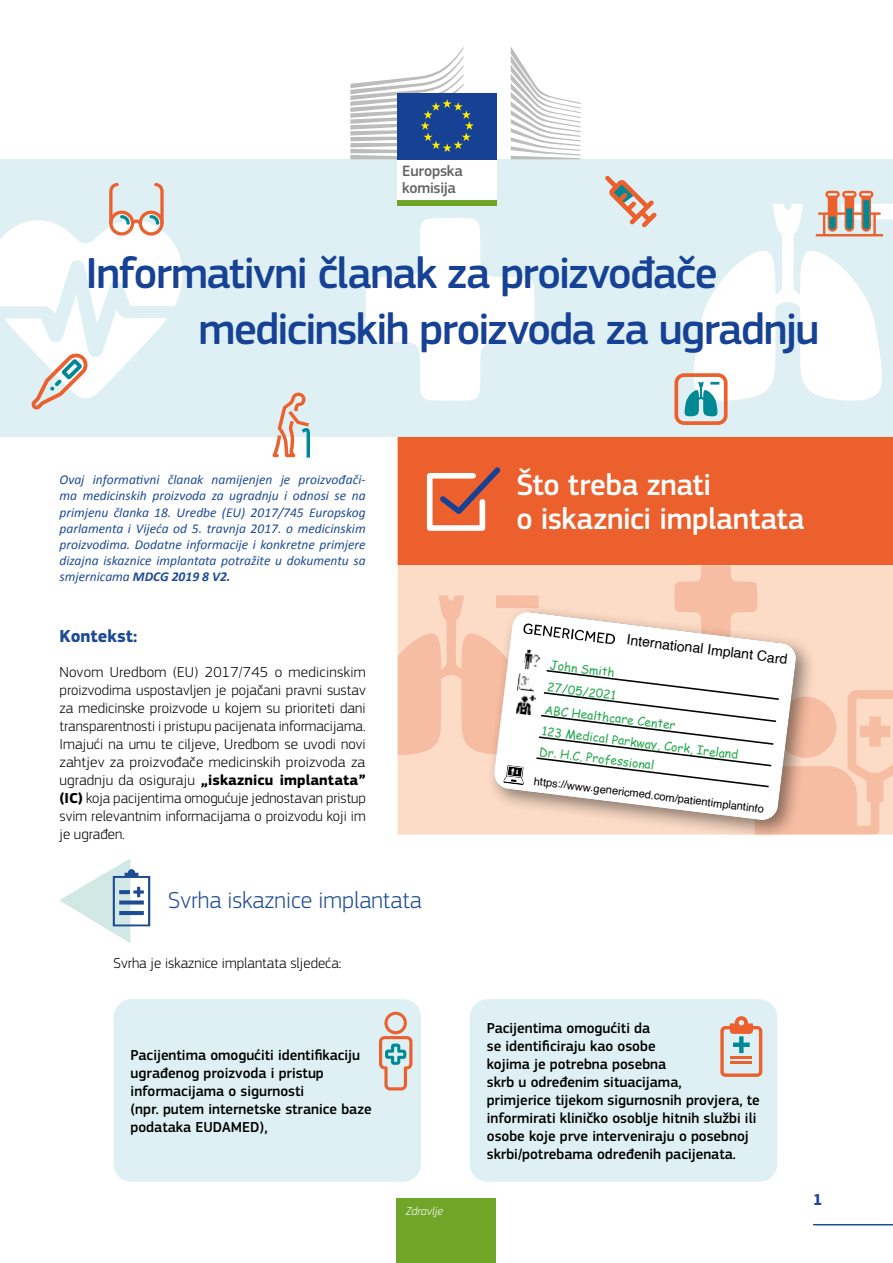
<style>
.page{position:relative;width:893px;height:1263px;background:#fff}
.page>*{position:absolute;margin:0;border:0;box-sizing:border-box;transform-origin:0 0}
.t1{font:500 45px/55.5px "EC Square Sans Pro";letter-spacing:-.035em;color:#164194}
.t2{font:500 31.05px/33.5px "EC Square Sans Pro";letter-spacing:-.01em;color:#fff}
.t3{font:300 24px "EC Square Sans Pro";color:#1d4b94}
.t4{font:700 18px "EC Square Sans Pro";color:#1d4b94}
.t5{font:700 16.5px "EC Square Sans Pro";color:#1d4b94}
.t6{font:500 15.6px/16.4px "EC Square Sans Pro";letter-spacing:-.015em;color:#646363}
.t7{font:300 15px/18px "EC Square Sans Pro";color:#000;text-align:justify}
.t8{font:500 15px/18px "EC Square Sans Pro";color:#000}
.t9{font:14.1px "Helvetica";color:#020203}
.t10{font:italic 13.5px/16.2px "Calibri";color:#1d4b94;text-align:justify}
.t11{font:12px/21.8px "Comic Sans MS";color:#2aaa52}
.t12{font:italic 300 12px "EC Square Sans Pro";color:#fff}
.t13{font:11.1px "Helvetica";color:#020203}
.s1{font-weight:700}
</style>
<div class="page">
<div style="left:0;top:159px;width:893px;height:278px;background:#def0f3"></div>
<div style="left:398px;top:437px;width:495px;height:128px;background:#eb602d"></div>
<hr style="left:814px;top:1224px;width:79px;height:1px;background:#1d4b94">
<div style="left:397px;top:157px;width:100px;height:44px;background:#fff"></div>
<div style="left:397px;top:93px;width:100px;height:66px;background:#164194"></div>
<svg style="left:350px;top:47px;width:124px;height:112px"></svg>
<div style="left:397px;top:200px;width:100px;height:6px;background:#70a528"></div>
<svg style="left:511px;top:47px;width:70px;height:112px"></svg>
<div style="left:397px;top:1198px;width:99px;height:65px;background:#70a528"></div>
<svg style="left:366px;top:218px;width:169px;height:183px"></svg>
<div style="left:674px;top:373px;width:54px;height:52px;border:4px solid #eb602d;border-radius:8px"></div>
<svg style="left:0;top:183px;width:183px;height:226px"></svg>
<svg style="left:273px;top:393px;width:37px;height:64px"></svg>
<svg style="left:605px;top:176px;width:52px;height:51px"></svg>
<svg style="left:684px;top:191px;width:209px;height:226px"></svg>
<div style="left:114px;top:999px;width:307px;height:183px;background:#def0f3;border-radius:18px"></div>
<div style="left:470px;top:999px;width:307px;height:183px;background:#def0f3;border-radius:18px"></div>
<svg style="left:427px;top:467px;width:73px;height:64px"></svg>
<svg style="left:60px;top:859px;width:90px;height:84px"></svg>
<svg style="left:379px;top:1012px;width:33px;height:78px"></svg>
<svg style="left:720px;top:1016px;width:42px;height:61px"></svg>
<hr style="left:730px;top:1056px;width:22px;height:2px;background:#eb602d">
<hr style="left:730px;top:1061px;width:22px;height:3px;background:#eb602d">
<div style="left:487px;top:604px;width:329px;height:236px;background:#000;opacity:.45"></div>
<svg style="left:398px;top:565px;width:495px;height:269px"></svg>
<p class="t6" style="left:402px;top:163px;width:62px">Europska komisija</p>
<h1 class="t1" style="left:198px;top:247px;width:623px;text-indent:-113px">Informativni članak za proizvođače medicinskih proizvoda za ugradnju</h1>
<p class="t10" style="left:60px;top:471px;width:308px">Ovaj informativni članak namijenjen je proizvođači&shy;ma medicinskih proizvoda za ugradnju i odnosi se na primjenu članka 18. Uredbe (EU) 2017/745 Europskog parlamenta i Vijeća od 5. travnja 2017. o medicinskim proizvodima. Dodatne informacije i konkretne primjere dizajna iskaznice implantata potražite u dokumentu sa smjernicama <span class="s1">MDCG 2019 8 V2.</span></p>
<p class="t4" style="left:60px;top:625px;width:79px">Kontekst:</p>
<p class="t7" style="left:60px;top:663px;width:308px">Novom Uredbom (EU) 2017/745 o medicinskim proizvodima uspostavljen je pojačani pravni sustav za medicinske proizvode u kojem su prioriteti dani transparentnosti i pristupu pacijenata informacijama.<br>Imajući na umu te ciljeve, Uredbom se uvodi novi zahtjev za proizvođače medicinskih proizvoda za ugradnju da osiguraju <span class="s1">„iskaznicu implantata” (IC)</span> koja pacijentima omogućuje jednostavan pristup svim relevantnim informacijama o proizvodu koji im je ugrađen.</p>
<h3 class="t3" style="left:168px;top:886px;width:255px">Svrha iskaznice implantata</h3>
<p class="t7" style="left:114px;top:954px;width:230px">Svrha je iskaznice implantata sljedeća:</p>
<p class="t8" style="left:131px;top:1046px;width:243px">Pacijentima omogućiti identifikaciju ugrađenog proizvoda i pristup informacijama o sigurnosti<br>(npr. putem internetske stranice baze podataka EUDAMED),</p>
<p class="t12" style="left:406px;top:1204px;width:39px">Zdravlje</p>
<h2 class="t2" style="left:516px;top:469px;width:290px">Što treba znati<br>o iskaznici implantata</h2>
<p class="t9" style="left:628px;top:629px;width:163px;rotate:7deg">International Implant Card</p>
<p class="t11" style="left:551px;top:653px;width:199px;rotate:7deg">John Smith<br>27/05/2021<br>ABC Healthcare Center<br>123 Medical Parkway, Cork, Ireland<br>Dr. H.C. Professional</p>
<p class="t13" style="left:535px;top:772px;width:233px;rotate:7deg">https://www.genericmed.com/patientimplantinfo</p>
<p class="t8" style="left:487px;top:1019px;width:275px">Pacijentima omogućiti da<br>se identificiraju kao osobe<br>kojima je potrebna posebna<br>skrb u određenim situacijama,<br>primjerice tijekom sigurnosnih provjera, te informirati kliničko osoblje hitnih službi ili osobe koje prve interveniraju o posebnoj skrbi/potrebama određenih pacijenata.</p>
<p class="t5" style="left:813px;top:1189px;width:11px">1</p>
</div>
